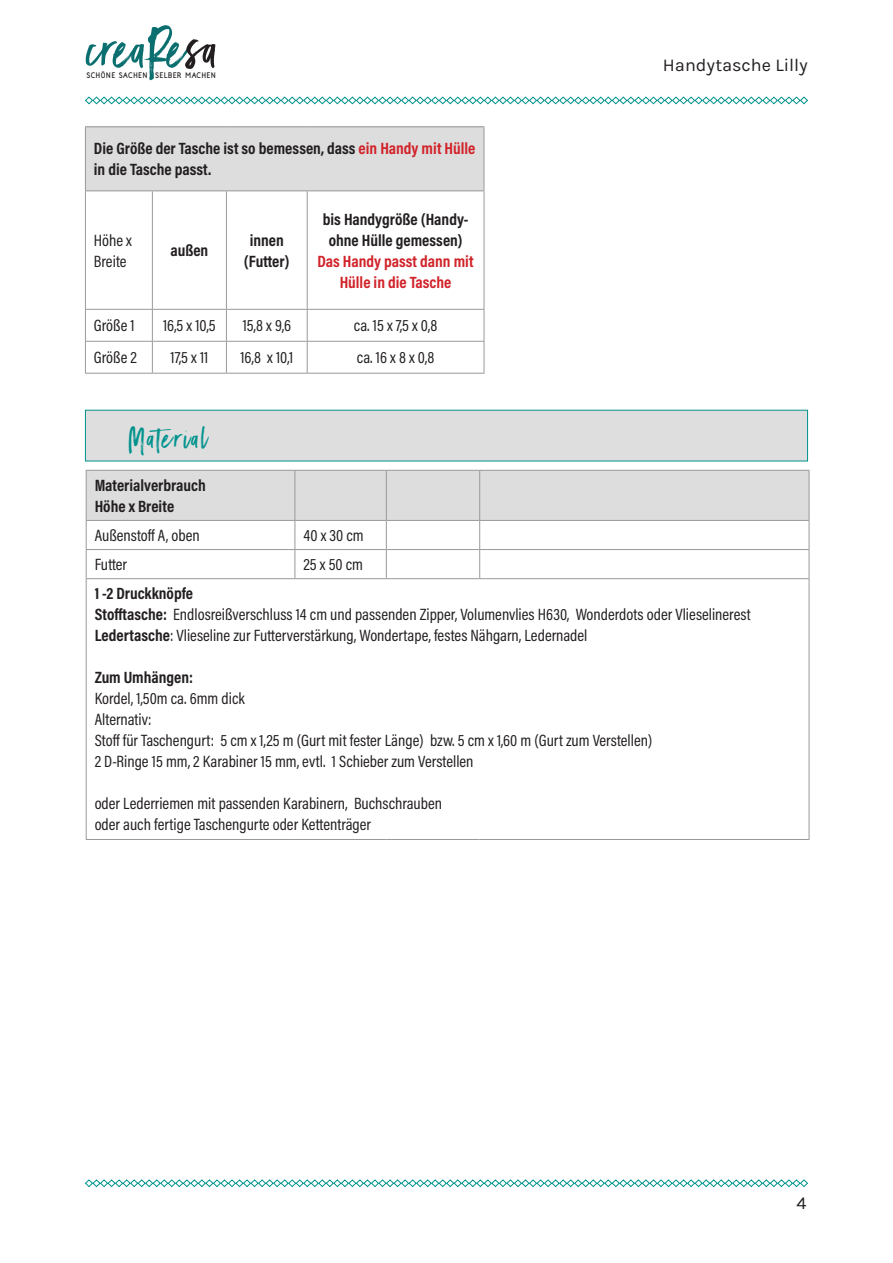
<style>
.page{position:relative;width:893px;height:1263px;background:#fff}
.page>*{position:absolute;margin:0;border:0;box-sizing:border-box;transform-origin:0 0}
.t1{font:51.45px "Black Diamond";color:#0b6f70}
.t2{font:27px "Black Diamond";letter-spacing:.08em;color:#00938e}
.t3{font:18px "Karla";color:#231f20}
.t4{font:16.5px/21px "Acumin Pro Cond";color:#231f20}
.t5{font:700 16.5px/21px "Acumin Pro Cond";color:#231f20}
.t6{font:700 16.5px/21px "Acumin Pro Cond";color:#d1232a;text-align:center}
.t7{font:900 7.65px "Naive Line Sans Extra";color:#231f20}
.s1{color:#231f20}
.s2{color:#d1232a}
.s3{font-weight:700}
</style>
<div class="page">
<svg style="left:85px;top:1179px;width:723px;height:8px"></svg>
<svg style="left:85px;top:96px;width:723px;height:9px"></svg>
<div style="left:85px;top:410px;width:722px;height:51px;background:#dedede"></div>
<hr style="left:86px;top:578px;width:209px;height:1px;background:#999">
<hr style="left:86px;top:579px;width:1px;height:260px;background:#999">
<hr style="left:809px;top:579px;width:1px;height:260px;background:#999">
<hr style="left:86px;top:839px;width:209px;height:1px;background:#999">
<hr style="left:295px;top:839px;width:91px;height:1px;background:#999">
<hr style="left:386px;top:839px;width:94px;height:1px;background:#999">
<hr style="left:480px;top:839px;width:329px;height:1px;background:#999">
<svg style="left:86px;top:470px;width:724px;height:108px"></svg>
<hr style="left:295px;top:549px;width:91px;height:1px;background:#999">
<hr style="left:386px;top:549px;width:94px;height:1px;background:#999">
<hr style="left:480px;top:549px;width:329px;height:1px;background:#999">
<hr style="left:295px;top:578px;width:91px;height:1px;background:#999">
<hr style="left:386px;top:578px;width:94px;height:1px;background:#999">
<hr style="left:480px;top:578px;width:329px;height:1px;background:#999">
<div style="left:85px;top:127px;width:399px;height:64px;background:#ddd"></div>
<hr style="left:85px;top:126px;width:67px;height:1px;background:#999">
<hr style="left:85px;top:127px;width:1px;height:63px;background:#999">
<hr style="left:152px;top:126px;width:74px;height:1px;background:#999">
<hr style="left:226px;top:126px;width:81px;height:1px;background:#999">
<hr style="left:307px;top:126px;width:177px;height:1px;background:#999">
<hr style="left:484px;top:127px;width:1px;height:63px;background:#999">
<hr style="left:85px;top:190px;width:67px;height:1px;background:#999">
<hr style="left:85px;top:191px;width:1px;height:118px;background:#999">
<hr style="left:152px;top:190px;width:74px;height:1px;background:#999">
<hr style="left:152px;top:191px;width:1px;height:118px;background:#999">
<hr style="left:226px;top:190px;width:81px;height:1px;background:#999">
<hr style="left:226px;top:191px;width:1px;height:118px;background:#999">
<hr style="left:307px;top:190px;width:177px;height:1px;background:#999">
<hr style="left:307px;top:191px;width:1px;height:118px;background:#999">
<hr style="left:484px;top:191px;width:1px;height:118px;background:#999">
<hr style="left:85px;top:309px;width:67px;height:1px;background:#999">
<hr style="left:85px;top:310px;width:1px;height:31px;background:#999">
<hr style="left:152px;top:309px;width:74px;height:1px;background:#999">
<hr style="left:152px;top:310px;width:1px;height:31px;background:#999">
<hr style="left:226px;top:309px;width:81px;height:1px;background:#999">
<hr style="left:226px;top:310px;width:1px;height:31px;background:#999">
<hr style="left:307px;top:309px;width:177px;height:1px;background:#999">
<hr style="left:307px;top:310px;width:1px;height:31px;background:#999">
<hr style="left:484px;top:310px;width:1px;height:31px;background:#999">
<hr style="left:85px;top:341px;width:67px;height:1px;background:#999">
<hr style="left:85px;top:342px;width:1px;height:31px;background:#999">
<hr style="left:152px;top:341px;width:74px;height:1px;background:#999">
<hr style="left:152px;top:342px;width:1px;height:31px;background:#999">
<hr style="left:226px;top:341px;width:81px;height:1px;background:#999">
<hr style="left:226px;top:342px;width:1px;height:31px;background:#999">
<hr style="left:307px;top:341px;width:177px;height:1px;background:#999">
<hr style="left:307px;top:342px;width:1px;height:31px;background:#999">
<hr style="left:484px;top:342px;width:1px;height:31px;background:#999">
<hr style="left:85px;top:373px;width:67px;height:1px;background:#999">
<hr style="left:152px;top:373px;width:74px;height:1px;background:#999">
<hr style="left:226px;top:373px;width:81px;height:1px;background:#999">
<hr style="left:307px;top:373px;width:177px;height:1px;background:#999">
<h1 class="t1" style="left:89px;top:16px;width:131px">creaRe<span class="s1">sa</span></h1>
<p class="t7" style="left:87px;top:71px;width:131px">SCHÖNE SACHEN SELBER MACHEN</p>
<p class="t5" style="left:94px;top:138px;width:383px">Die Größe der Tasche ist so bemessen, dass <span class="s2">ein Handy mit Hülle </span>in die Tasche passt.</p>
<p class="t4" style="left:94px;top:229px;width:40px">Höhe x<br>Breite</p>
<p class="t5" style="left:170px;top:239px;width:39px">außen</p>
<p class="t5" style="left:244px;top:229px;width:47px;text-align:center">innen (Futter)</p>
<p class="t5" style="left:323px;top:208px;width:147px;text-align:center">bis Handygröße (Handy&shy;ohne Hülle gemessen)</p>
<p class="t6" style="left:318px;top:250px;width:158px">Das Handy passt dann mit<br>Hülle in die Tasche</p>
<p class="t4" style="left:94px;top:315px;width:42px">Größe 1</p>
<p class="t4" style="left:163px;top:315px;width:54px">16,5 x 10,5</p>
<p class="t4" style="left:243px;top:315px;width:50px">15,8 x 9,6</p>
<p class="t4" style="left:354px;top:315px;width:85px">ca. 15 x 7,5 x 0,8</p>
<p class="t4" style="left:94px;top:347px;width:45px">Größe 2</p>
<p class="t4" style="left:171px;top:347px;width:39px">17,5 x 11</p>
<p class="t4" style="left:240px;top:347px;width:54px">16,8 x 10,1</p>
<p class="t4" style="left:357px;top:347px;width:79px">ca. 16 x 8 x 0,8</p>
<p class="t3" style="left:663px;top:55px;width:146px">Handytasche Lilly</p>
<h2 class="t2" style="left:128px;top:421px;width:81px">Material</h2>
<p class="t5" style="left:95px;top:474px;width:113px">Materialverbrauch<br>Höhe x Breite</p>
<p class="t4" style="left:95px;top:524px;width:107px">Außenstoff A, oben</p>
<p class="t4" style="left:303px;top:524px;width:62px">40 x 30 cm</p>
<p class="t4" style="left:95px;top:554px;width:34px">Futter</p>
<p class="t4" style="left:303px;top:554px;width:61px">25 x 50 cm</p>
<p class="t4" style="left:95px;top:583px;width:657px"><span class="s3">1 -2 Druckknöpfe<br>Stofftasche:</span> Endlosreißverschluss 14 cm und passenden Zipper, Volumenvlies H630, Wonderdots oder Vlieselinerest<br><span class="s3">Ledertasche</span>: Vlieseline zur Futterverstärkung, Wondertape, festes Nähgarn, Ledernadel</p>
<p class="t5" style="left:95px;top:667px;width:100px">Zum Umhängen:</p>
<p class="t4" style="left:95px;top:688px;width:559px">Kordel, 1,50m ca. 6mm dick<br>Alternativ:<br>Stoff für Taschengurt: 5 cm x 1,25 m (Gurt mit fester Länge) bzw. 5 cm x 1,60 m (Gurt zum Verstellen)<br>2 D-Ringe 15 mm, 2 Karabiner 15 mm, evtl. 1 Schieber zum Verstellen</p>
<p class="t4" style="left:95px;top:793px;width:349px">oder Lederriemen mit passenden Karabinern, Buchschrauben oder auch fertige Taschengurte oder Kettenträger</p>
<p class="t3" style="left:796px;top:1193px;width:12px">4</p>
</div>
